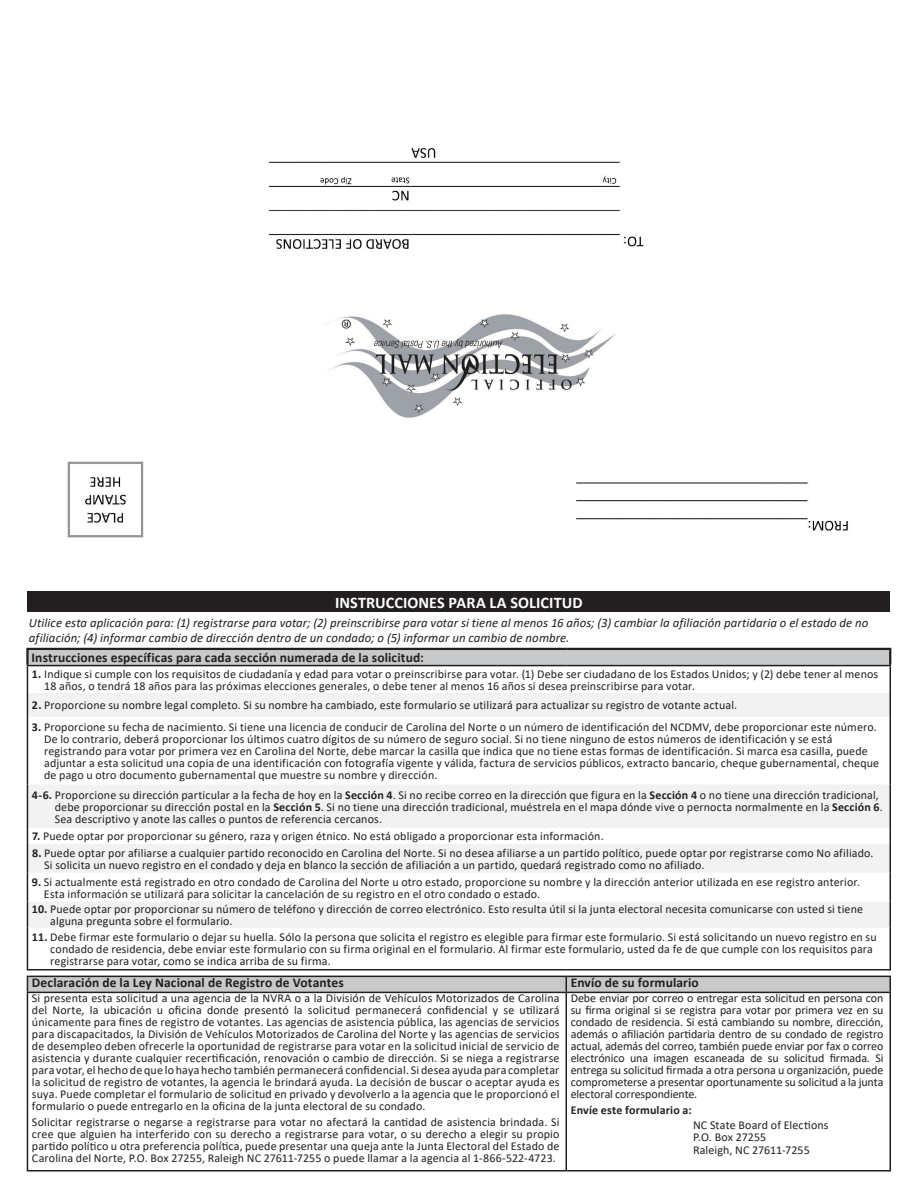
<style>
.page{position:relative;width:918px;height:1188px;background:#fff}
.page>*{position:absolute;margin:0;border:0;box-sizing:border-box;transform-origin:0 0}
.t1{font:700 16.2px "Calibri";letter-spacing:.005em;color:#fff}
.t2{font:700 13.5px "Calibri";letter-spacing:.01em;color:#231f20}
.t3{font:italic 12.75px/15.3px "Calibri";letter-spacing:.01em;color:#231f20}
.t4{font:12px/12px "Calibri";letter-spacing:.01em;color:#231f20}
.t5{font:700 12px "Calibri";letter-spacing:.015em;color:#231f20}
.s1{font-weight:700}
</style>
<div class="page">
<img style="left:67px;top:149px;width:781px;height:388px">
<img style="left:322px;top:306px;width:307px;height:121px">
<div style="left:27px;top:592px;width:863px;height:20px;background:#231f20"></div>
<svg style="left:27px;top:650px;width:863px;height:342px"></svg>
<svg style="left:28px;top:693px;width:862px;height:235px;fill:#f2f2f3"></svg>
<hr style="left:26px;top:648px;width:540px;height:2px;background:#231f20">
<hr style="left:26px;top:650px;width:3px;height:15px;background:#231f20">
<hr style="left:566px;top:648px;width:325px;height:2px;background:#231f20">
<hr style="left:27px;top:665px;width:539px;height:1px;background:#231f20">
<hr style="left:566px;top:665px;width:325px;height:1px;background:#231f20">
<svg style="left:27px;top:666px;width:1px;height:51px"></svg>
<svg style="left:889px;top:650px;width:2px;height:67px"></svg>
<hr style="left:27px;top:717px;width:1px;height:67px;background:#231f20">
<hr style="left:890px;top:717px;width:1px;height:67px;background:#231f20">
<hr style="left:27px;top:784px;width:1px;height:44px;background:#231f20">
<hr style="left:890px;top:784px;width:1px;height:44px;background:#231f20">
<svg style="left:27px;top:828px;width:1px;height:100px"></svg>
<svg style="left:890px;top:828px;width:1px;height:100px"></svg>
<hr style="left:27px;top:928px;width:1px;height:41px;background:#231f20">
<hr style="left:890px;top:928px;width:1px;height:41px;background:#231f20">
<hr style="left:27px;top:969px;width:539px;height:1px;background:#231f20">
<hr style="left:566px;top:969px;width:325px;height:1px;background:#231f20">
<hr style="left:27px;top:976px;width:539px;height:1px;background:#231f20">
<svg style="left:27px;top:977px;width:1px;height:15px"></svg>
<hr style="left:566px;top:976px;width:325px;height:1px;background:#231f20">
<svg style="left:566px;top:977px;width:1px;height:15px"></svg>
<svg style="left:890px;top:977px;width:1px;height:15px"></svg>
<hr style="left:27px;top:992px;width:539px;height:1px;background:#231f20">
<hr style="left:27px;top:993px;width:1px;height:177px;background:#231f20">
<hr style="left:566px;top:992px;width:325px;height:1px;background:#231f20">
<hr style="left:566px;top:993px;width:1px;height:177px;background:#231f20">
<hr style="left:890px;top:993px;width:1px;height:177px;background:#231f20">
<hr style="left:27px;top:1170px;width:539px;height:2px;background:#231f20">
<hr style="left:566px;top:1170px;width:325px;height:2px;background:#231f20">
<h1 class="t1" style="left:335px;top:591px;width:249px">INSTRUCCIONES PARA LA SOLICITUD</h1>
<p class="t3" style="left:29px;top:614px;width:841px">Utilice esta aplicación para: (1) registrarse para votar; (2) preinscribirse para votar si tiene al menos 16 años; (3) cambiar la afiliación partidaria o el estado de no afiliación; (4) informar cambio de dirección dentro de un condado; o (5) informar un cambio de nombre.</p>
<p class="t2" style="left:32px;top:648px;width:394px">Instrucciones específicas para cada sección numerada de la solicitud:</p>
<p class="t4" style="left:32px;top:668px;width:848px"><span class="s1">1.</span> Indique si cumple con los requisitos de ciudadanía y edad para votar o preinscribirse para votar. (1) Debe ser ciudadano de los Estados Unidos; y (2) debe tener al menos</p>
<p class="t4" style="left:32px;top:699px;width:707px"><span class="s1">2.</span> Proporcione su nombre legal completo. Si su nombre ha cambiado, este formulario se utilizará para actualizar su registro de votante actual.</p>
<p class="t4" style="left:44px;top:680px;width:652px">18 años, o tendrá 18 años para las próximas elecciones generales, o debe tener al menos 16 años si desea preinscribirse para votar.</p>
<p class="t4" style="left:32px;top:715px;width:846px;line-height:24px;text-align:center"><span class="s1">3.</span> Proporcione su fecha de nacimiento. Si tiene una licencia de conducir de Carolina del Norte o un número de identificación del NCDMV, debe proporcionar este número. registrando para votar por primera vez en Carolina del Norte, debe marcar la casilla que indica que no tiene estas formas de identificación. Si marca esa casilla, puede</p>
<p class="t4" style="left:44px;top:727px;width:837px;line-height:24px">De lo contrario, deberá proporcionar los últimos cuatro dígitos de su número de seguro social. Si no tiene ninguno de estos números de identificación y se está<br>adjuntar a esta solicitud una copia de una identificación con fotografía vigente y válida, factura de servicios públicos, extracto bancario, cheque gubernamental, cheque</p>
<p class="t4" style="left:32px;top:765px;width:848px;line-height:19.5px;text-indent:12px">de pago u otro documento gubernamental que muestre su nombre y dirección.<br><span class="s1">4-6.</span> Proporcione su dirección particular a la fecha de hoy en la <span class="s1">Sección 4</span>. Si no recibe correo en la dirección que figura en la <span class="s1">Sección 4</span> o no tiene una dirección tradicional,</p>
<p class="t4" style="left:55px;top:800px;width:829px">debe proporcionar su dirección postal en la <span class="s1">Sección 5</span>. Si no tiene una dirección tradicional, muéstrela en el mapa dónde vive o pernocta normalmente en la <span class="s1">Sección 6</span>.<br>Sea descriptivo y anote las calles o puntos de referencia cercanos.</p>
<p class="t4" style="left:32px;top:830px;width:573px"><span class="s1">7.</span> Puede optar por proporcionar su género, raza y origen étnico. No está obligado a proporcionar esta información.</p>
<p class="t4" style="left:44px;top:847px;width:831px;text-indent:-12px"><span class="s1">8.</span> Puede optar por afiliarse a cualquier partido reconocido en Carolina del Norte. Si no desea afiliarse a un partido político, puede optar por registrarse como No afiliado.<br>Si solicita un nuevo registro en el condado y deja en blanco la sección de afiliación a un partido, quedará registrado como no afiliado.</p>
<p class="t4" style="left:44px;top:875px;width:818px;text-indent:-12px"><span class="s1">9.</span> Si actualmente está registrado en otro condado de Carolina del Norte u otro estado, proporcione su nombre y la dirección anterior utilizada en ese registro anterior.<br>Esta información se utilizará para solicitar la cancelación de su registro en el otro condado o estado.</p>
<p class="t4" style="left:50px;top:903px;width:814px;text-indent:-18px"><span class="s1">10.</span> Puede optar por proporcionar su número de teléfono y dirección de correo electrónico. Esto resulta útil si la junta electoral necesita comunicarse con usted si tiene alguna pregunta sobre el formulario.</p>
<p class="t4" style="left:50px;top:931px;width:828px;text-indent:-18px"><span class="s1">11.</span> Debe firmar este formulario o dejar su huella. Sólo la persona que solicita el registro es elegible para firmar este formulario. Si está solicitando un nuevo registro en su condado de residencia, debe enviar este formulario con su firma original en el formulario. Al firmar este formulario, usted da fe de que cumple con los requisitos para registrarse para votar, como se indica arriba de su firma.</p>
<p class="t2" style="left:32px;top:973px;width:313px">Declaración de la Ley Nacional de Registro de Votantes</p>
<p class="t2" style="left:571px;top:973px;width:130px">Envío de su formulario</p>
<p class="t4" style="left:32px;top:992px;width:529px;text-align:justify">Si presenta esta solicitud a una agencia de la NVRA o a la División de Vehículos Motorizados de Carolina del Norte, la ubicación u oficina donde presentó la solicitud permanecerá confidencial y se utilizará únicamente para fines de registro de votantes. Las agencias de asistencia pública, las agencias de servicios para discapacitados, la División de Vehículos Motorizados de Carolina del Norte y las agencias de servicios de desempleo deben ofrecerle la oportunidad de registrarse para votar en la solicitud inicial de servicio de asistencia y durante cualquier recertificación, renovación o cambio de dirección. Si se niega a registrarse para votar, el hecho de que lo haya hecho también permanecerá confidencial. Si desea ayuda para completar la solicitud de registro de votantes, la agencia le brindará ayuda. La decisión de buscar o aceptar ayuda es suya. Puede completar el formulario de solicitud en privado y devolverlo a la agencia que le proporcionó el formulario o puede entregarlo en la oficina de la junta electoral de su condado.</p>
<p class="t4" style="left:32px;top:1115px;width:529px;text-align:justify">Solicitar registrarse o negarse a registrarse para votar no afectará la cantidad de asistencia brindada. Si cree que alguien ha interferido con su derecho a registrarse para votar, o su derecho a elegir su propio partido político u otra preferencia política, puede presentar una queja ante la Junta Electoral del Estado de Carolina del Norte, P.O. Box 27255, Raleigh NC 27611-7255 o puede llamar a la agencia al 1-866-522-4723.</p>
<p class="t4" style="left:571px;top:992px;width:314px;text-align:justify">Debe enviar por correo o entregar esta solicitud en persona con su firma original si se registra para votar por primera vez en su condado de residencia. Si está cambiando su nombre, dirección, además o afiliación partidaria dentro de su condado de registro actual, además del correo, también puede enviar por fax o correo electrónico una imagen escaneada de su solicitud firmada. Si entrega su solicitud firmada a otra persona u organización, puede comprometerse a presentar oportunamente su solicitud a la junta electoral correspondiente.</p>
<p class="t5" style="left:571px;top:1101px;width:122px">Envíe este formulario a:</p>
<p class="t4" style="left:693px;top:1119px;width:137px">NC State Board of Elections<br>P.O. Box 27255</p>
<p class="t4" style="left:693px;top:1144px;width:118px">Raleigh, NC 27611-7255</p>
</div>
